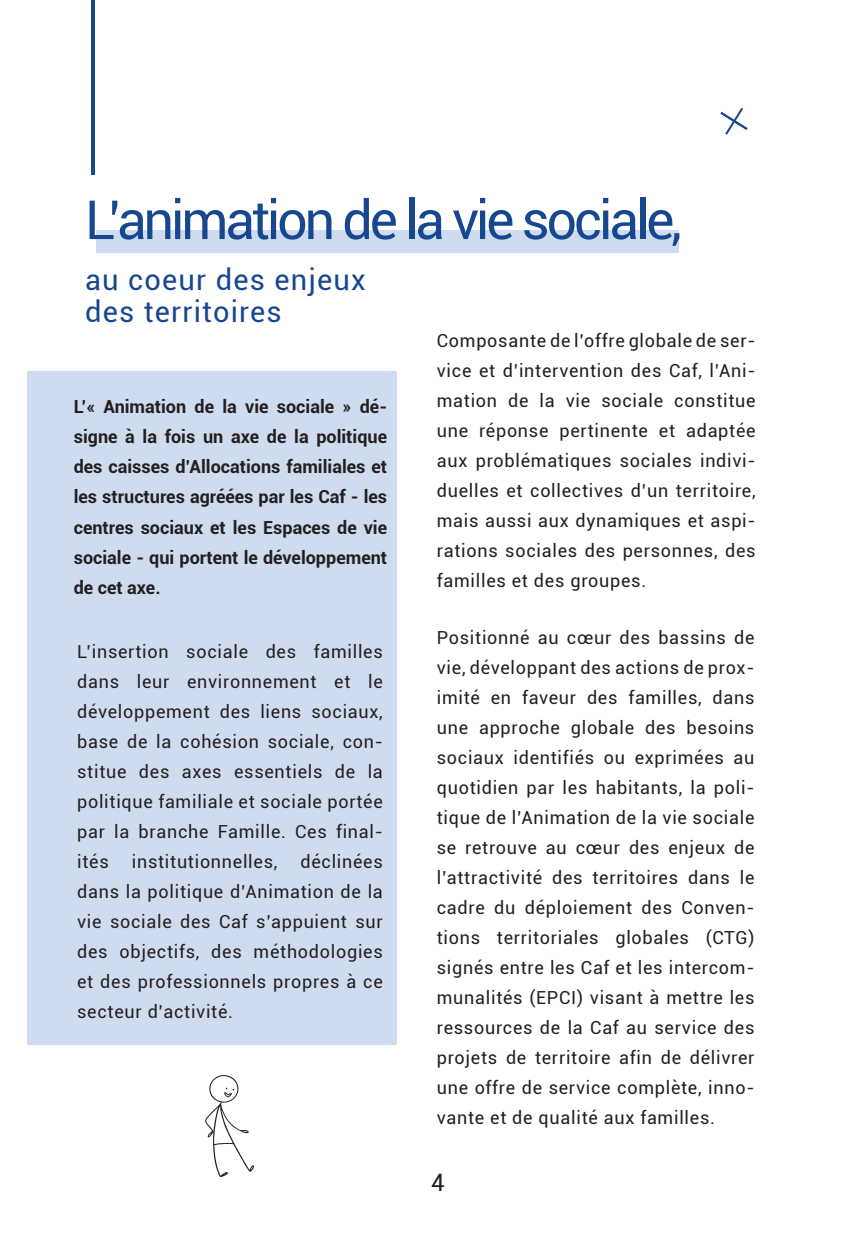
<style>
.page{position:relative;width:868px;height:1248px;background:#fff}
.page>*{position:absolute;margin:0;border:0;box-sizing:border-box;transform-origin:0 0}
.Title_60_pt{font:54px "Roboto";letter-spacing:-.06em;color:#17478e}
.Body_10_pt___Pink_Dr{font:29px/32px "Roboto";letter-spacing:.04em;color:#17478e}
.t1{font:24px "Roboto";color:#231f20}
.t2{font:18px/30px "Roboto";letter-spacing:.04em;color:#231f20;text-align:justify}
.t3{font:700 18px/30px "Roboto";color:#231f20;text-align:justify}
</style>
<div class="page">
<div style="left:96px;top:230px;width:583px;height:22px;background:#cfdbef"></div>
<div style="left:27px;top:371px;width:370px;height:674px;background:#cfdbef"></div>
<svg style="left:720px;top:107px;width:28px;height:28px"></svg>
<svg style="left:205px;top:1075px;width:49px;height:101px"></svg>
<hr style="left:92px;top:0;width:3px;height:174px;background:#184790">
<p class="Title_60_pt" style="left:85px;top:182px;width:598px">L’animation de la vie sociale,</p>
<p class="Body_10_pt___Pink_Dr" style="left:85px;top:262px;width:282px">au coeur des enjeux des territoires</p>
<p class="t3" style="left:74px;top:391px;width:315px">L’« Animation de la vie sociale » dé&shy;signe à la fois un axe de la politique des caisses d’Allocations familiales et les structures agréées par les Caf - les centres sociaux et les Espaces de vie sociale - qui portent le développement de cet axe.</p>
<p class="t2" style="left:77px;top:636px;width:307px">L’insertion sociale des familles dans leur environnement et le développement des liens sociaux, base de la cohésion sociale, con&shy;stitue des axes essentiels de la politique familiale et sociale portée par la branche Famille. Ces final&shy;ités</p>
<p class="t2" style="left:77px;top:846px;width:307px;text-indent:223px">déclinées dans la politique d’Animation de la vie sociale des Caf s’appuient sur des objectifs, des méthodologies et des professionnels propres à ce secteur d’activité.</p>
<p class="t2" style="left:132px;top:846px;width:147px">institutionnelles,</p>
<p class="t2" style="left:437px;top:325px;width:320px">Composante de l’offre globale de ser&shy;vice et d’intervention des Caf, l’Ani&shy;mation de la vie sociale constitue une réponse pertinente et adaptée aux problématiques sociales indivi&shy;duelles et collectives d’un territoire, mais aussi aux dynamiques et aspi&shy;rations sociales des personnes, des familles et des groupes.</p>
<p class="t2" style="left:437px;top:621px;width:319px">Positionné au cœur des bassins de vie, développant des actions de prox&shy;imité en faveur des familles, dans une approche globale des besoins sociaux identifiés ou exprimées au quotidien par les habitants, la poli&shy;tique de l’Animation de la vie sociale se retrouve au cœur des enjeux de l’attractivité des territoires dans le cadre du déploiement des Conven&shy;tions territoriales globales (CTG) signés entre les Caf et les intercom&shy;munalités (EPCI) visant à mettre les ressources de la Caf au service des projets de territoire afin de délivrer une offre de service complète, inno&shy;vante et de qualité aux familles.</p>
<h3 class="t1" style="left:431px;top:1165px;width:15px">4</h3>
</div>
